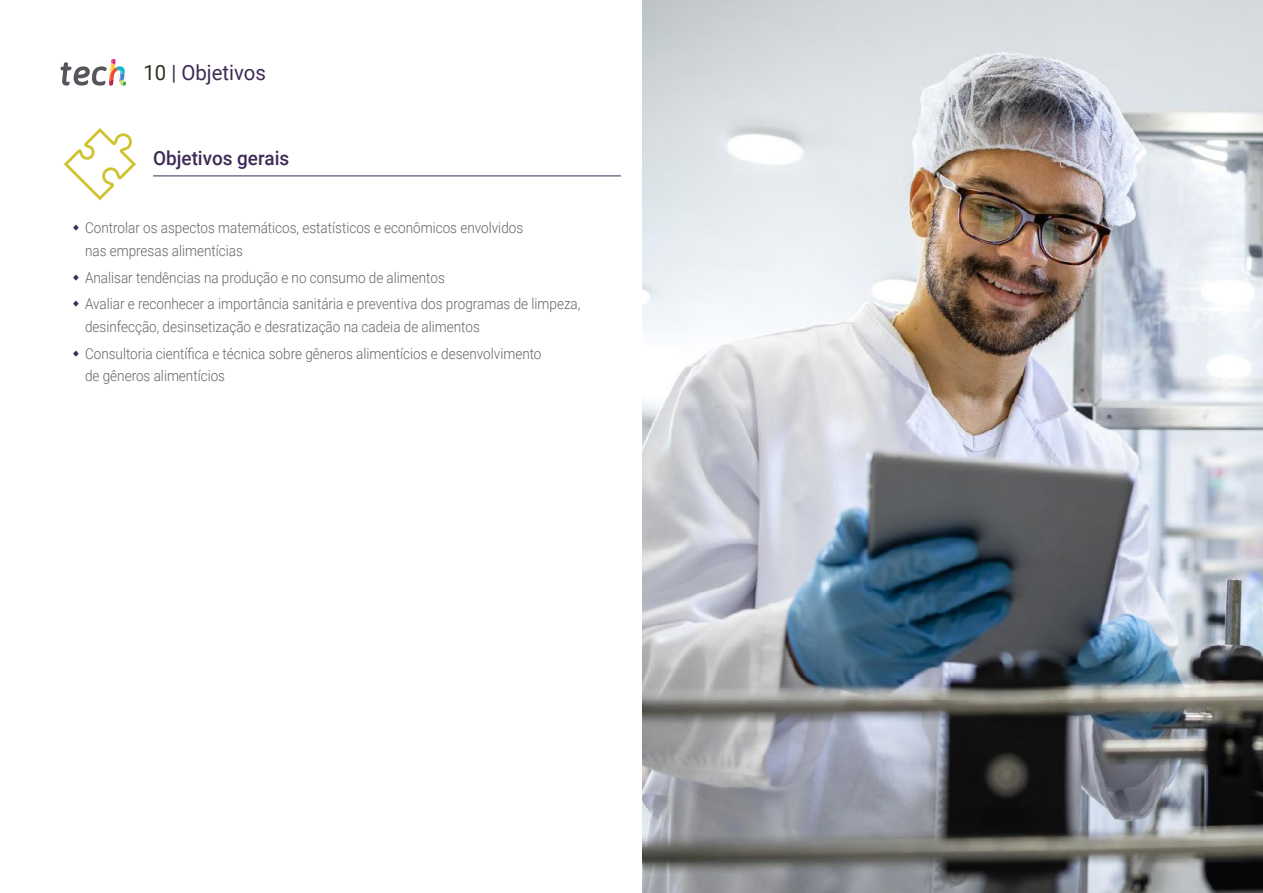
<style>
.page{position:relative;width:1263px;height:893px;background:#fff}
.page>*{position:absolute;margin:0;border:0;box-sizing:border-box;transform-origin:0 0}
.t1{font:21px "Roboto";color:#3e2b56}
.t2{font:500 19.5px "Roboto";color:#3e2b56}
.t3{font:300 15px/26.7px "Roboto";color:#61646a;scale:.9 1}
.s1{color:#312e20}
</style>
<div class="page">
<svg style="left:64px;top:128px;width:72px;height:72px"></svg>
<img style="left:642px;top:0;width:621px;height:893px">
<svg style="left:61px;top:59px;width:65px;height:27px"></svg>
<hr style="left:153px;top:176px;width:468px;height:1px;background:#3e2b56">
<h1 class="t1" style="left:144px;top:57px;width:124px"><span class="s1">10</span> | Objetivos</h1>
<h2 class="t2" style="left:153px;top:144px;width:138px">Objetivos gerais</h2>
<p class="t3" style="left:85px;top:216px;width:488px;line-height:22.5px">Controlar os aspectos matemáticos, estatísticos e econômicos envolvidos nas empresas alimentícias</p>
<p class="t3" style="left:85px;top:263px;width:552px">Analisar tendências na produção e no consumo de alimentos<br>Avaliar e reconhecer a importância sanitária e preventiva dos programas de limpeza,</p>
<p class="t3" style="left:85px;top:313px;width:509px">desinfecção, desinsetização e desratização na cadeia de alimentos<br>Consultoria científica e técnica sobre gêneros alimentícios e desenvolvimento</p>
<p class="t3" style="left:85px;top:362px;width:157px">de gêneros alimentícios</p>
</div>
